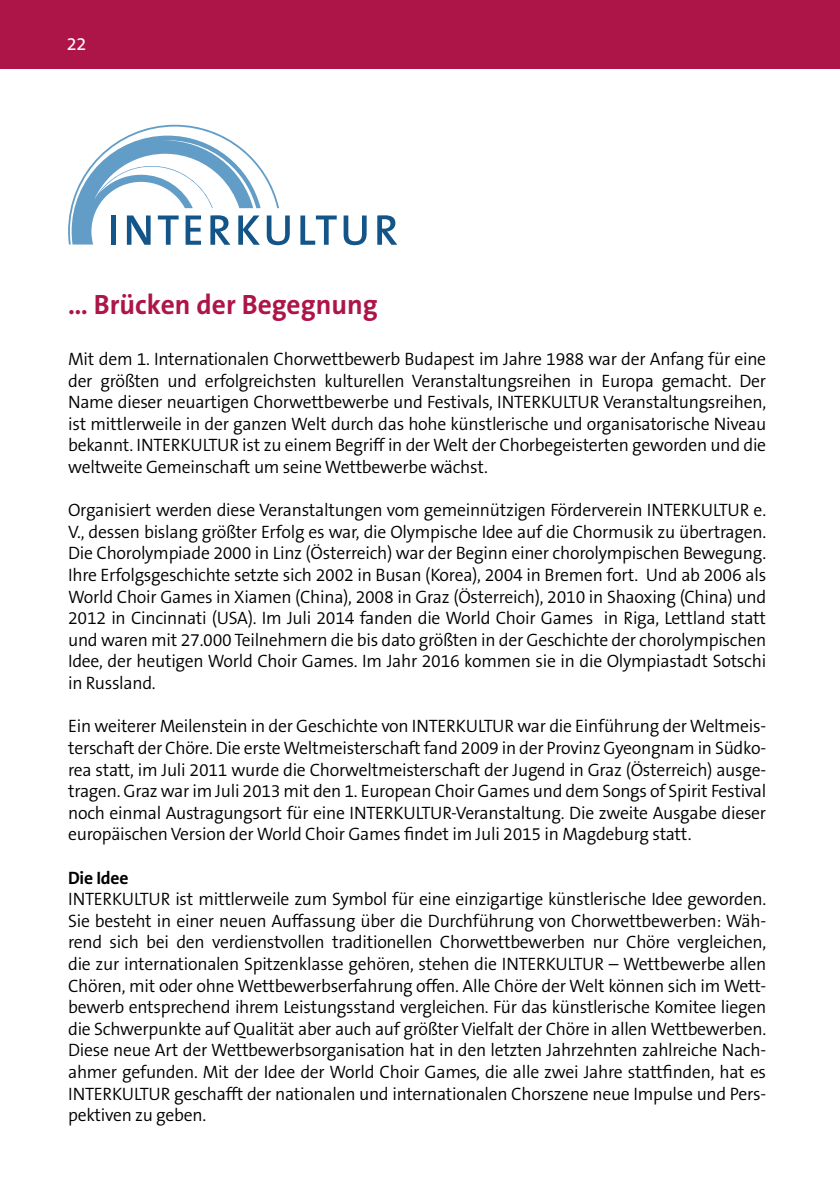
<style>
.page{position:relative;width:840px;height:1191px;background:#fff}
.page>*{position:absolute;margin:0;border:0;box-sizing:border-box;transform-origin:0 0}
.t1{font:700 28px "The Sans B7";color:#ad1548}
.t2{font:300 18px/21.6px "The Sans B4";letter-spacing:-.015em;color:#000;text-align:justify}
.t3{font:700 18px "The Sans B7";letter-spacing:-.015em;color:#000}
.t4{font:18px "The Sans B5 Plain";color:#fff}
</style>
<div class="page">
<div style="left:0;top:0;width:839px;height:68px;background:#ad1548"></div>
<svg style="left:300px;top:215px;width:36px;height:30px"></svg>
<svg style="left:343px;top:215px;width:23px;height:30px"></svg>
<svg style="left:377px;top:215px;width:20px;height:30px"></svg>
<svg style="left:68px;top:125px;width:221px;height:120px"></svg>
<p class="t4" style="left:67px;top:34px;width:21px">22</p>
<h1 class="t1" style="left:68px;top:290px;width:311px">… Brücken der Begegnung</h1>
<p class="t2" style="left:68px;top:348px;width:699px">Mit dem 1. Internationalen Chorwettbewerb Budapest im Jahre 1988 war der Anfang für eine der größten und erfolgreichsten kulturellen Veranstaltungsreihen in Europa gemacht. Der Name dieser neuartigen Chorwettbewerbe und Festivals, INTERKULTUR Veranstaltungsreihen, ist mittlerweile in der ganzen Welt durch das hohe künstlerische und organisatorische Niveau bekannt. INTERKULTUR ist zu einem Begriff in der Welt der Chorbegeisterten geworden und die weltweite Gemeinschaft um seine Wettbewerbe wächst.</p>
<p class="t2" style="left:68px;top:500px;width:699px">Organisiert werden diese Veranstaltungen vom gemeinnützigen Förderverein INTERKULTUR e.<br>V., dessen bislang größter Erfolg es war, die Olympische Idee auf die Chormusik zu übertragen.<br>Die Chorolympiade 2000 in Linz (Österreich) war der Beginn einer chorolympischen Bewegung.<br>Ihre Erfolgsgeschichte setzte sich 2002 in Busan (Korea), 2004 in Bremen fort. Und ab 2006 als World Choir Games in Xiamen (China), 2008 in Graz (Österreich), 2010 in Shaoxing (China) und 2012 in Cincinnati (USA). Im Juli 2014 fanden die World Choir Games in Riga, Lettland statt und waren mit 27.000 Teilnehmern die bis dato größten in der Geschichte der chorolympischen Idee, der heutigen World Choir Games. Im Jahr 2016 kommen sie in die Olympiastadt Sotschi in Russland.</p>
<p class="t2" style="left:68px;top:716px;width:699px">Ein weiterer Meilenstein in der Geschichte von INTERKULTUR war die Einführung der Weltmeis&shy;terschaft der Chöre. Die erste Weltmeisterschaft fand 2009 in der Provinz Gyeongnam in Südko&shy;rea statt, im Juli 2011 wurde die Chorweltmeisterschaft der Jugend in Graz (Österreich) ausge&shy;tragen. Graz war im Juli 2013 mit den 1. European Choir Games und dem Songs of Spirit Festival noch einmal Austragungsort für eine INTERKULTUR-Veranstaltung. Die zweite Ausgabe dieser europäischen Version der World Choir Games findet im Juli 2015 in Magdeburg statt.</p>
<p class="t3" style="left:68px;top:867px;width:62px">Die Idee</p>
<p class="t2" style="left:68px;top:888px;width:699px">INTERKULTUR ist mittlerweile zum Symbol für eine einzigartige künstlerische Idee geworden.<br>Sie besteht in einer neuen Auffassung über die Durchführung von Chorwettbewerben: Wäh&shy;rend sich bei den verdienstvollen traditionellen Chorwettbewerben nur Chöre vergleichen, die zur internationalen Spitzenklasse gehören, stehen die INTERKULTUR – Wettbewerbe allen Chören, mit oder ohne Wettbewerbserfahrung offen. Alle Chöre der Welt können sich im Wett&shy;bewerb entsprechend ihrem Leistungsstand vergleichen. Für das künstlerische Komitee liegen die Schwerpunkte auf Qualität aber auch auf größter Vielfalt der Chöre in allen Wettbewerben.<br>Diese neue Art der Wettbewerbsorganisation hat in den letzten Jahrzehnten zahlreiche Nach&shy;ahmer gefunden. Mit der Idee der World Choir Games, die alle zwei Jahre stattfinden, hat es INTERKULTUR geschafft der nationalen und internationalen Chorszene neue Impulse und Pers&shy;pektiven zu geben.</p>
</div>
